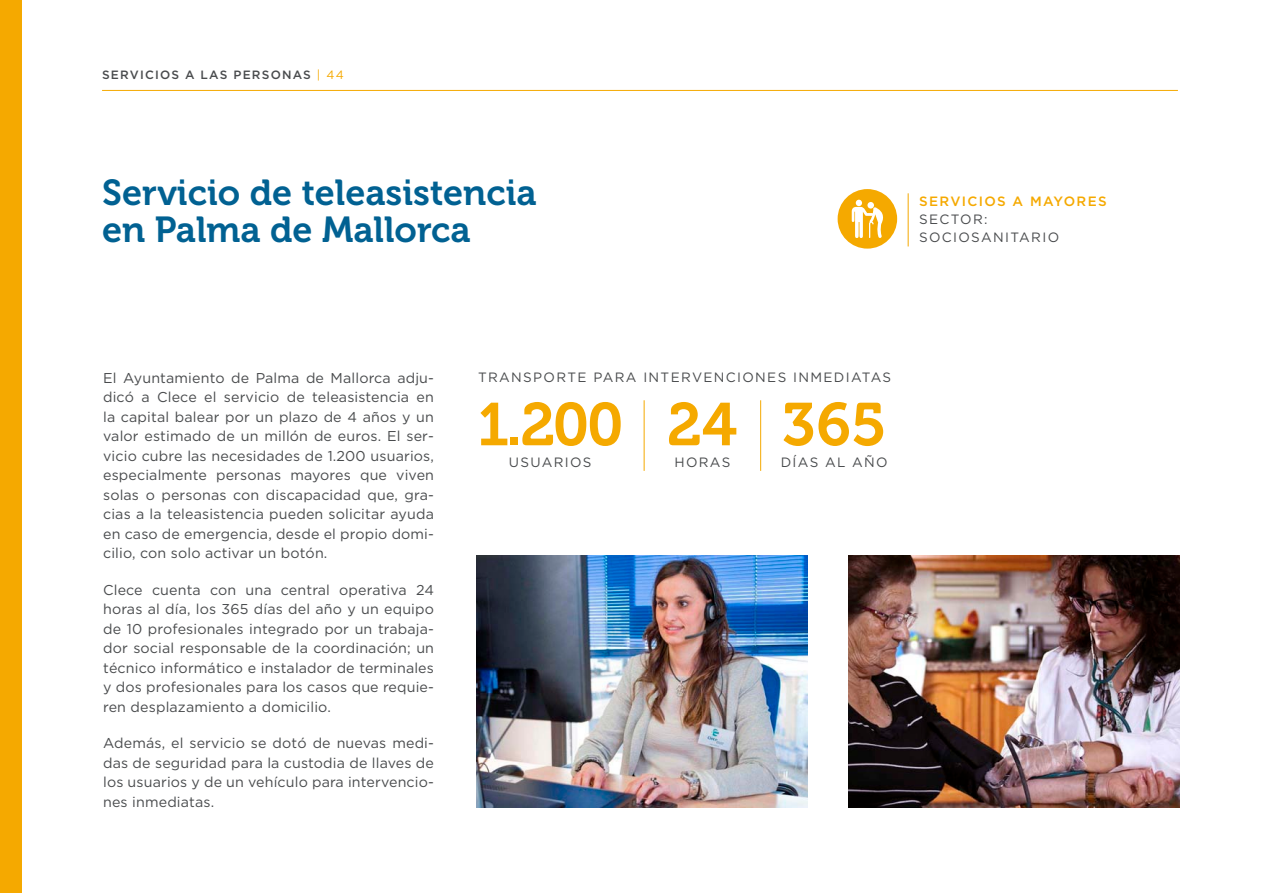
<style>
.page{position:relative;width:1263px;height:893px;background:#fff}
.page>*{position:absolute;margin:0;border:0;box-sizing:border-box;transform-origin:0 0}
.Entradilla_Seccion{font:60px "Museo 700";letter-spacing:-.005em;color:#f5a900}
.M15_Casos_titulo{font:36px/37.5px "Museo 700";color:#016192}
.M15_seguido{font:14.25px/19.5px "Gotham";letter-spacing:.01em;color:#494b4d;text-align:justify}
.Entradilla_Seccion-2{font:13.5px "Gotham";letter-spacing:.1em;color:#494b4d}
.Entradilla_Seccion-3{font:500 13.5px "Gotham";letter-spacing:.1em;color:#f5a900}
.t1{font:500 12px "Gotham";letter-spacing:.1em;color:#494b4d}
.s1{font-weight:400;color:#f5a900}
</style>
<div class="page">
<img style="left:477px;top:555px;width:330px;height:253px">
<img style="left:848px;top:555px;width:331px;height:253px">
<div style="left:0;top:0;width:21px;height:893px;background:#f5a900"></div>
<hr style="left:644px;top:400px;width:1px;height:71px;background:#f5a900">
<hr style="left:760px;top:400px;width:1px;height:71px;background:#f5a900">
<hr style="left:908px;top:193px;width:1px;height:53px;background:#f5a900">
<div style="left:838px;top:189px;width:59px;height:60px;background:#f5a900;border-radius:50%"></div>
<svg style="left:852px;top:200px;width:31px;height:38px"></svg>
<hr style="left:102px;top:90px;width:1076px;height:1px;background:#f5a900">
<p class="t1" style="left:102px;top:68px;width:243px">SERVICIOS A LAS PERSONAS <span class="s1">| 44</span></p>
<p class="M15_Casos_titulo" style="left:102px;top:174px;width:436px">Servicio de teleasistencia en Palma de Mallorca</p>
<p class="Entradilla_Seccion-3" style="left:919px;top:194px;width:189px">SERVICIOS A MAYORES</p>
<p class="Entradilla_Seccion-2" style="left:919px;top:212px;width:70px">SECTOR:</p>
<p class="Entradilla_Seccion-2" style="left:919px;top:230px;width:142px">SOCIOSANITARIO</p>
<p class="M15_seguido" style="left:103px;top:368px;width:332px">El Ayuntamiento de Palma de Mallorca adju&shy;dicó a Clece el servicio de teleasistencia en la capital balear por un plazo de 4 años y un valor estimado de un millón de euros. El ser&shy;vicio cubre las necesidades de 1.200 usuarios, especialmente personas mayores que viven solas o personas con discapacidad que, gra&shy;cias a la teleasistencia pueden solicitar ayuda en caso de emergencia, desde el propio domi&shy;cilio, con solo activar un botón.</p>
<p class="M15_seguido" style="left:103px;top:580px;width:332px">Clece cuenta con una central operativa 24 horas al día, los 365 días del año y un equipo de 10 profesionales integrado por un trabaja&shy;dor social responsable de la coordinación; un técnico informático e instalador de terminales y dos profesionales para los casos que requie&shy;ren desplazamiento a domicilio.</p>
<p class="M15_seguido" style="left:103px;top:733px;width:332px">Además, el servicio se dotó de nuevas medi&shy;das de seguridad para la custodia de llaves de los usuarios y de un vehículo para intervencio&shy;nes inmediatas.</p>
<p class="Entradilla_Seccion-2" style="left:478px;top:370px;width:415px">TRANSPORTE PARA INTERVENCIONES INMEDIATAS</p>
<p class="Entradilla_Seccion" style="left:477px;top:391px;width:148px">1.200</p>
<p class="Entradilla_Seccion-2" style="left:509px;top:455px;width:84px">USUARIOS</p>
<p class="Entradilla_Seccion" style="left:667px;top:391px;width:72px">24</p>
<p class="Entradilla_Seccion-2" style="left:674px;top:455px;width:58px">HORAS</p>
<p class="Entradilla_Seccion" style="left:782px;top:391px;width:106px">365</p>
<p class="Entradilla_Seccion-2" style="left:781px;top:455px;width:109px">DÍAS AL AÑO</p>
</div>
